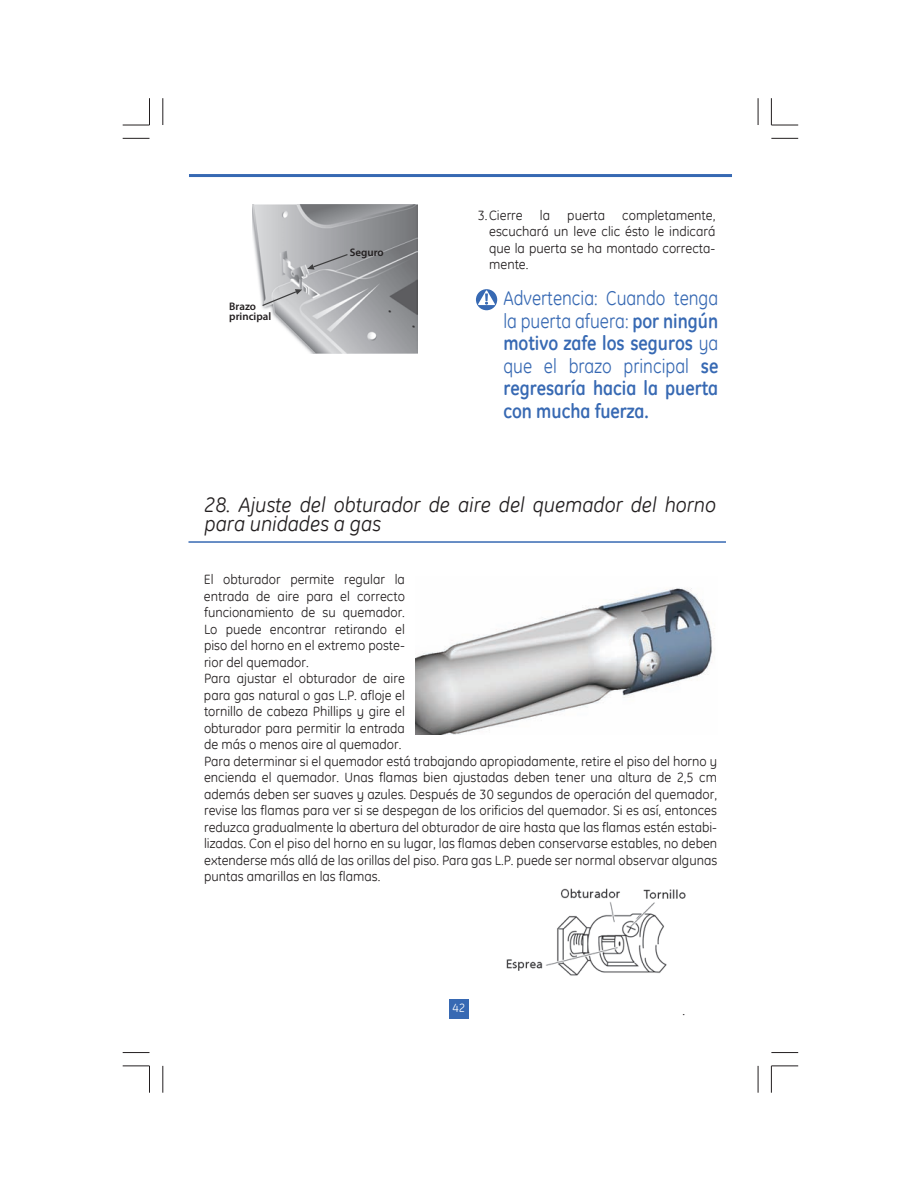
<style>
.page{position:relative;width:918px;height:1188px;background:#fff}
.page>*{position:absolute;margin:0;border:0;box-sizing:border-box;transform-origin:0 0}
.t1{font:italic 21px/19.5px "GE Inspira";letter-spacing:-.005em;color:#231f20}
.t2{font:700 19.95px/22.5px "GE Inspira";color:#3769b3;text-align:justify;scale:.9 1}
.t3{font:13.5px/16.5px "GE Inspira";color:#231f20;text-align:justify}
.t4{font:12px "GE Inspira";color:#fff}
.t5{font:600 10.95px/9.8px "Myriad Pro";color:#231f20}
.s1{font-weight:400}
</style>
<div class="page">
<svg style="left:771px;top:138px;width:27px;height:1px"></svg>
<svg style="left:771px;top:1052px;width:27px;height:1px"></svg>
<svg style="left:123px;top:138px;width:26px;height:1px"></svg>
<svg style="left:123px;top:1052px;width:26px;height:1px"></svg>
<svg style="left:758px;top:98px;width:1px;height:27px"></svg>
<svg style="left:771px;top:98px;width:27px;height:28px"></svg>
<svg style="left:758px;top:1066px;width:1px;height:27px"></svg>
<svg style="left:771px;top:1065px;width:27px;height:28px"></svg>
<svg style="left:162px;top:98px;width:2px;height:27px"></svg>
<svg style="left:123px;top:98px;width:27px;height:28px"></svg>
<svg style="left:162px;top:1066px;width:2px;height:27px"></svg>
<svg style="left:123px;top:1065px;width:27px;height:28px"></svg>
<hr style="left:189px;top:174px;width:543px;height:3px;background:#3769b3">
<div style="left:449px;top:999px;width:19px;height:19px;background:#3769b3"></div>
<img style="left:253px;top:205px;width:164px;height:149px">
<svg style="left:307px;top:253px;width:42px;height:17px"></svg>
<svg style="left:261px;top:289px;width:41px;height:18px"></svg>
<svg style="left:476px;top:289px;width:21px;height:21px"></svg>
<img style="left:506px;top:888px;width:180px;height:88px">
<hr style="left:189px;top:541px;width:537px;height:2px;background:#3769b3">
<img style="left:416px;top:588px;width:296px;height:146px">
<p class="t5" style="left:229px;top:301px;width:43px">Brazo principal</p>
<p class="t5" style="left:350px;top:247px;width:35px">Seguro</p>
<p class="t3" style="left:478px;top:207px;width:47px">3.Cierre</p>
<p class="t3" style="left:540px;top:207px;width:12px">la</p>
<p class="t3" style="left:567px;top:207px;width:39px">puerta</p>
<p class="t3" style="left:489px;top:207px;width:228px;text-indent:133px">completamente, escuchará un leve clic ésto le indicará que la puerta se ha montado correcta&shy;mente.</p>
<h2 class="t2" style="left:503px;top:287px;width:240px"><span class="s1">Advertencia: Cuando tenga la puerta afuera:</span> por ningún motivo zafe los seguros <span class="s1">ya que el brazo principal</span> se regresaría hacia la puerta con mucha fuerza.</h2>
<h1 class="t1" style="left:204px;top:495px;width:513px">28. Ajuste del obturador de aire del quemador del horno para unidades a gas</h1>
<p class="t3" style="left:204px;top:571px;width:515px;text-align:left">El obturador permite regular la<br>entrada de aire para el correcto<br>funcionamiento de su quemador.<br>Lo puede encontrar retirando el<br>piso del horno en el extremo poste-<br>rior del quemador.<br>Para ajustar el obturador de aire<br>para gas natural o gas L.P. afloje el<br>tornillo de cabeza Phillips y gire el<br>obturador para permitir la entrada<br>de más o menos aire al quemador.<br>Para determinar si el quemador está trabajando apropiadamente, retire el piso del horno y encienda el quemador. Unas flamas bien ajustadas deben tener una altura de 2,5 cm además deben ser suaves y azules. Después de 30 segundos de operación del quemador, revise las flamas para ver si se despegan de los orificios del quemador. Si es así, entonces reduzca gradualmente la abertura del obturador de aire hasta que las flamas estén estabi&shy;lizadas. Con el piso del horno en su lugar, las flamas deben conservarse estables, no deben extenderse más allá de las orillas del piso. Para gas L.P. puede ser normal observar algunas puntas amarillas en las flamas.</p>
<p class="t4" style="left:452px;top:1000px;width:14px">42</p>
<p class="t3" style="left:682px;top:1001px;width:4px">.</p>
</div>
